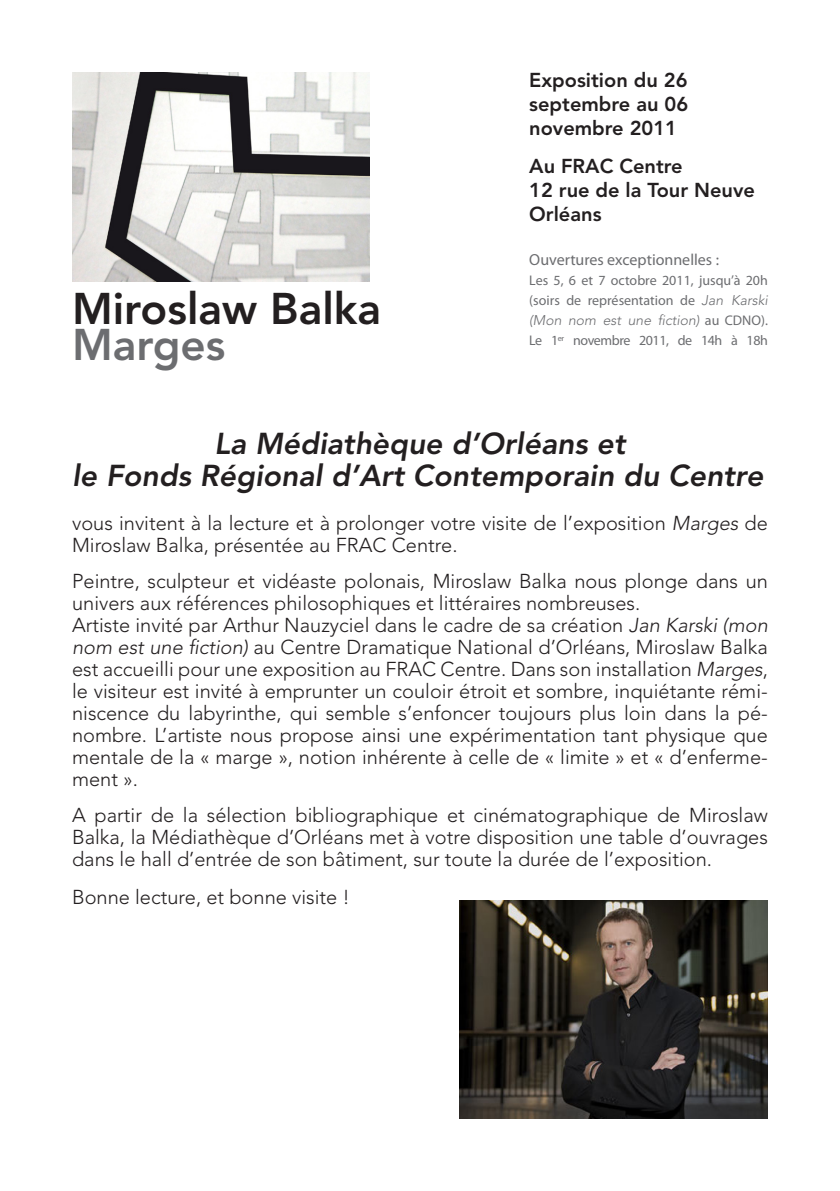
<style>
.page{position:relative;width:840px;height:1191px;background:#fff}
.page>*{position:absolute;margin:0;border:0;box-sizing:border-box;transform-origin:0 0}
.courant{font:800 44px "Avenir";color:#231f20}
.courant-2{font:800 44px "Avenir";color:#6c6d70}
.courant-3{font:italic 800 30px "Avenir";color:#231f20}
.courant-4{font:300 20px/22px "Avenir";color:#231f20}
.courant-5{font:800 20px/24px "Avenir";color:#231f20;text-align:justify}
.t1{font:16px "Myriad Pro";color:#6c6d70}
.t2{font:14px/20px "Myriad Pro";color:#6c6d70;text-align:justify}
.t3{font:14px "Myriad Pro";letter-spacing:-.03em;color:#6c6d70}
.s1{font-family:"Avenir";font-weight:300;font-style:italic}
.s2{font-style:italic}
</style>
<div class="page">
<img style="left:459px;top:900px;width:308px;height:219px">
<img style="left:72px;top:72px;width:297px;height:210px">
<p class="courant" style="left:72px;top:283px;width:310px">Miroslaw Balka</p>
<p class="courant-2" style="left:72px;top:319px;width:155px">Marges</p>
<p class="courant-5" style="left:529px;top:68px;width:160px">Exposition du 26 septembre au 06 novembre 2011</p>
<p class="courant-5" style="left:529px;top:154px;width:155px">Au FRAC Centre</p>
<p class="courant-5" style="left:529px;top:178px;width:227px">12 rue de la Tour Neuve<br>Orléans</p>
<p class="t1" style="left:529px;top:250px;width:191px">Ouvertures exceptionnelles :</p>
<p class="t2" style="left:529px;top:270px;width:240px">Les 5, 6 et 7 octobre 2011, jusqu’à 20h (soirs de représentation de <span class="s1">Jan Karski (Mon nom est une fiction)</span> au CDNO).</p>
<p class="t3" style="left:529px;top:332px;width:240px">Le 1<sup>er</sup> novembre 2011, de 14h à 18h</p>
<p class="courant-3" style="left:214px;top:425px;width:412px">La Médiathèque d’Orléans et</p>
<p class="courant-3" style="left:72px;top:457px;width:692px">le Fonds Régional d’Art Contemporain du Centre</p>
<p class="courant-4" style="left:72px;top:512px;width:697px">vous invitent à la lecture et à prolonger votre visite de l’exposition <span class="s2">Marges</span> de<br>Miroslaw Balka, présentée au FRAC Centre.</p>
<p class="courant-4" style="left:72px;top:570px;width:697px">Peintre, sculpteur et vidéaste polonais, Miroslaw Balka nous plonge dans un univers aux références philosophiques et littéraires nombreuses.</p>
<p class="courant-4" style="left:72px;top:614px;width:697px;text-align:justify">Artiste invité par Arthur Nauzyciel dans le cadre de sa création <span class="s2">Jan Karski (mon nom est une fiction)</span> au Centre Dramatique National d’Orléans, Miroslaw Balka est accueilli pour une exposition au FRAC Centre. Dans son installation <span class="s2">Marges</span>, le visiteur est invité à emprunter un couloir étroit et sombre, inquiétante rémi&shy;niscence du labyrinthe, qui semble s’enfoncer toujours plus loin dans la pé&shy;nombre. L’artiste nous propose ainsi une expérimentation tant physique que mentale de la « marge », notion inhérente à celle de « limite » et « d’enferme&shy;ment ».</p>
<p class="courant-4" style="left:72px;top:804px;width:697px;text-align:justify">A partir de la sélection bibliographique et cinématographique de Miroslaw Balka, la Médiathèque d’Orléans met à votre disposition une table d’ouvrages dans le hall d’entrée de son bâtiment, sur toute la durée de l’exposition.</p>
<p class="courant-4" style="left:72px;top:886px;width:279px">Bonne lecture, et bonne visite !</p>
</div>
